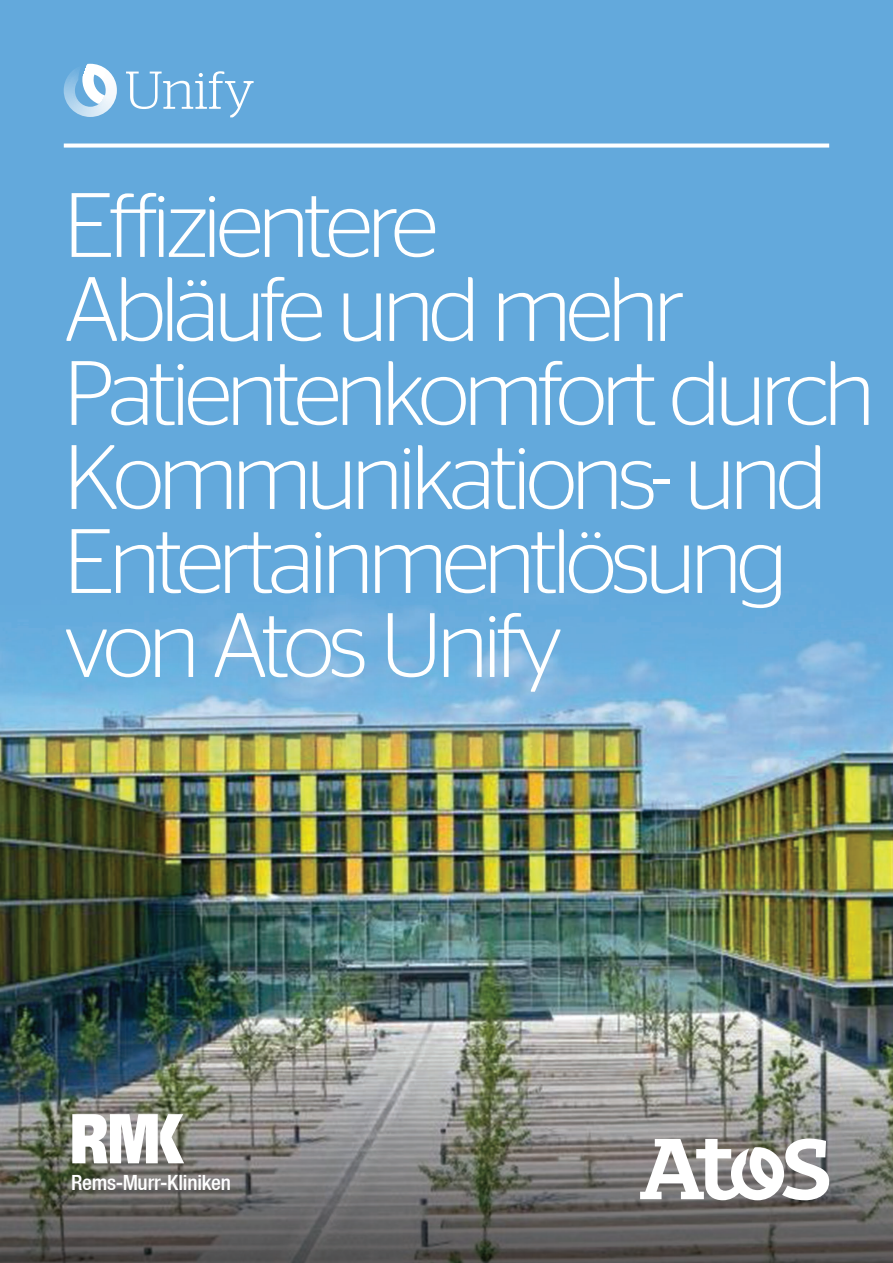
<style>
.page{position:relative;width:893px;height:1263px;background:#fff}
.page>*{position:absolute;margin:0;border:0;box-sizing:border-box;transform-origin:0 0}
.Cover_Title{font:300 91.2px/84px "Stag Sans";letter-spacing:-.05em;color:#fff}
.Composite_Name{font:300 53.25px "Stag";color:#fff}
.t1{font:500 condensed 21px "Helvetica Neue";letter-spacing:-.01em;color:#fff}
</style>
<div class="page">
<img style="left:0;top:0;width:893px;height:1263px">
<svg style="left:640px;top:1138px;width:189px;height:62px"></svg>
<svg style="left:64px;top:144px;width:765px;height:4px"></svg>
<svg style="left:72px;top:1114px;width:112px;height:49px"></svg>
<svg style="left:64px;top:64px;width:53px;height:53px"></svg>
<p class="Composite_Name" style="left:125px;top:60px;width:132px">Unify</p>
<p class="Cover_Title" style="left:64px;top:182px;width:812px">Effizientere<br>Abläufe und mehr<br>Patientenkomfort durch<br>Kommunikations- und<br>Entertainmentlösung von Atos Unify</p>
<p class="t1" style="left:71px;top:1170px;width:161px">Rems-Murr-Kliniken</p>
</div>
